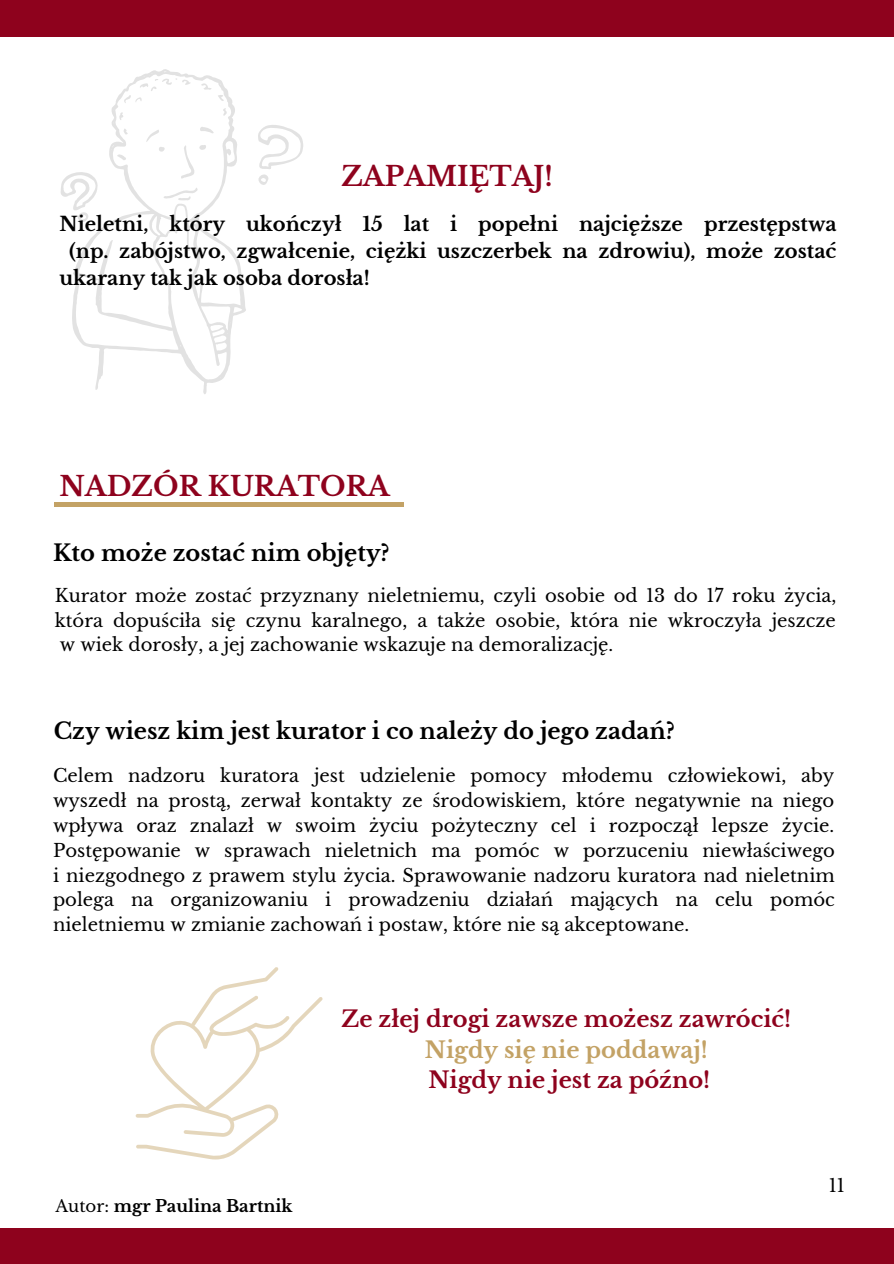
<style>
.page{position:relative;width:894px;height:1264px;background:#fff}
.page>*{position:absolute;margin:0;border:0;box-sizing:border-box;transform-origin:0 0}
.t1{font:700 27px "Libre Baskerville";color:#8e021d}
.t2{font:700 22.5px "Libre Baskerville";color:#000}
.t3{font:700 22.5px "Libre Baskerville";color:#8e021d}
.t4{font:700 22.5px "Libre Baskerville";color:#c3a265}
.t5{font:700 19.5px "Libre Baskerville";color:#000}
.t6{font:18px/24.8px "Libre Baskerville";color:#000;text-align:justify}
.t7{font:700 16.65px "Libre Baskerville";color:#000}
.s1{font-weight:400}
</style>
<div class="page">
<div style="left:0;top:0;width:893px;height:36px;background:#8e021d"></div>
<div style="left:0;top:1227px;width:893px;height:35px;background:#8e021d"></div>
<svg style="left:61px;top:69px;width:242px;height:325px"></svg>
<div style="left:55px;top:502px;width:349px;height:5px;background:#c3a265"></div>
<svg style="left:136px;top:967px;width:186px;height:192px"></svg>
<h1 class="t1" style="left:341px;top:160px;width:213px">ZAPAMIĘTAJ!</h1>
<p class="t5" style="left:59px;top:212px;width:778px">Nieletni, który ukończył 15 lat i popełni najcięższe przestępstwa</p>
<p class="t5" style="left:69px;top:239px;width:768px">(np. zabójstwo, zgwałcenie, ciężki uszczerbek na zdrowiu), może zostać</p>
<p class="t5" style="left:59px;top:266px;width:312px">ukarany tak jak osoba dorosła!</p>
<h1 class="t1" style="left:59px;top:470px;width:331px">NADZÓR KURATORA</h1>
<p class="t2" style="left:53px;top:538px;width:338px">Kto może zostać nim objęty?</p>
<p class="t6" style="left:55px;top:583px;width:783px">Kurator może zostać przyznany nieletniemu, czyli osobie od 13 do 17 roku życia, która dopuściła się czynu karalnego, a także osobie, która nie wkroczyła jeszcze w wiek dorosły, a jej zachowanie wskazuje na demoralizację.</p>
<p class="t2" style="left:54px;top:717px;width:622px">Czy wiesz kim jest kurator i co należy do jego zadań?</p>
<p class="t6" style="left:53px;top:763px;width:783px">Celem nadzoru kuratora jest udzielenie pomocy młodemu człowiekowi, aby wyszedł na prostą, zerwał kontakty ze środowiskiem, które negatywnie na niego wpływa oraz znalazł w swoim życiu pożyteczny cel i rozpoczął lepsze życie.<br>Postępowanie w sprawach nieletnich ma pomóc w porzuceniu niewłaściwego i niezgodnego z prawem stylu życia. Sprawowanie nadzoru kuratora nad nieletnim polega na organizowaniu i prowadzeniu działań mających na celu pomóc nieletniemu w zmianie zachowań i postaw, które nie są akceptowane.</p>
<p class="t7" style="left:55px;top:1195px;width:238px"><span class="s1">Autor:</span> mgr Paulina Bartnik</p>
<p class="t3" style="left:341px;top:1005px;width:451px">Ze złej drogi zawsze możesz zawrócić!</p>
<p class="t4" style="left:425px;top:1035px;width:284px">Nigdy się nie poddawaj!</p>
<p class="t3" style="left:428px;top:1066px;width:283px">Nigdy nie jest za późno!</p>
<p class="t6" style="left:828px;top:1173px;width:18px">11</p>
</div>
